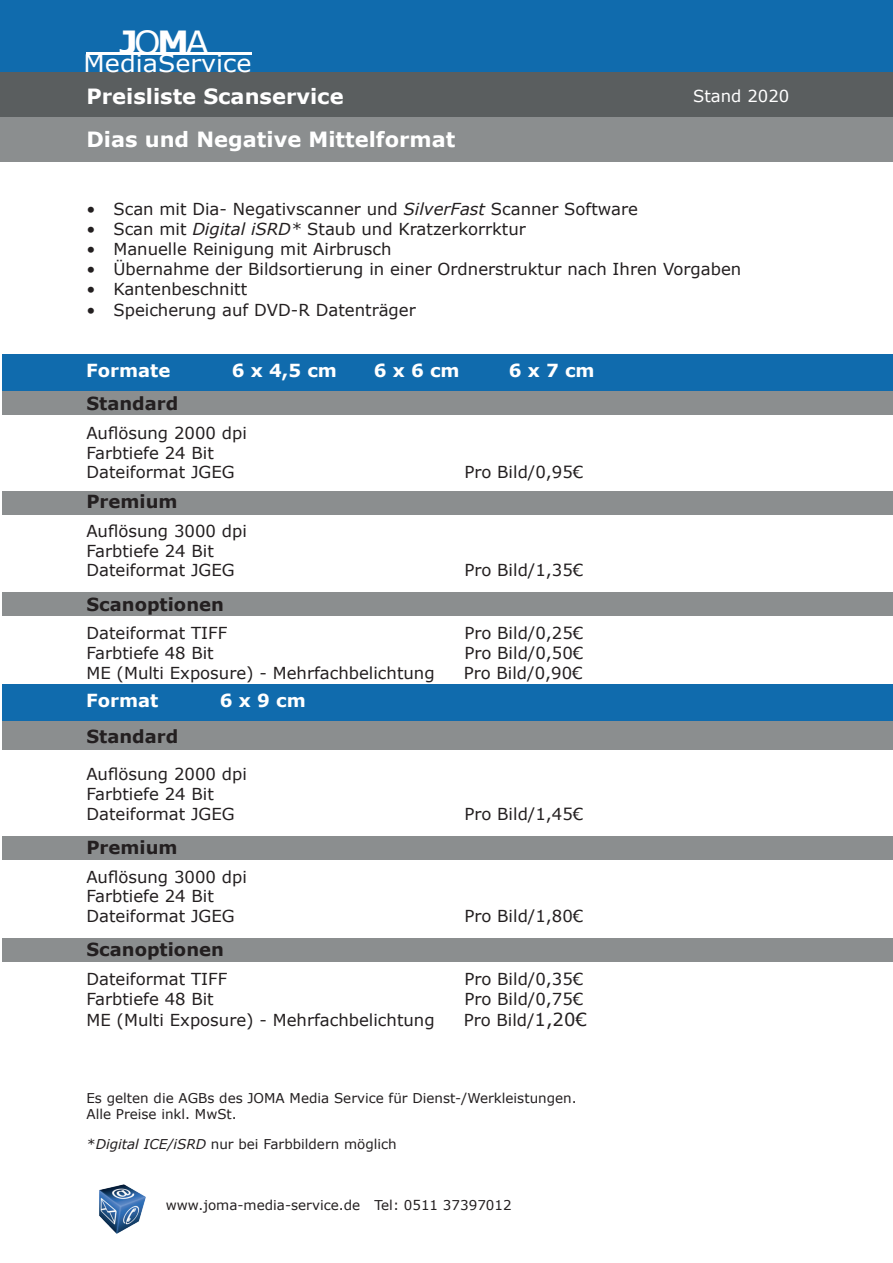
<style>
.page{position:relative;width:893px;height:1263px;background:#fff}
.page>*{position:absolute;margin:0;border:0;box-sizing:border-box;transform-origin:0 0}
.t1{font:700 31.95px "Verdana";color:#fff;scale:1.06 1}
.t2{font:24px "Verdana";color:#fff;scale:1.06 1}
.t3{font:700 21px/42.2px "Verdana";color:#fff}
.t4{font:700 18px "Verdana";color:#231f20}
.t5{font:700 18px "Verdana";color:#fff}
.t6{font:16.5px/19.8px "Verdana";color:#231f20}
.t7{font:16.5px "Verdana";color:#fff}
.t8{font:13.5px/16.2px "Verdana";color:#231f20}
.s1{font-weight:400}
.s2{font-style:italic}
.s3{font-size:18px}
</style>
<div class="page">
<div style="left:2px;top:938px;width:891px;height:24px;background:#8b8e8f"></div>
<div style="left:2px;top:836px;width:891px;height:24px;background:#8b8e8f"></div>
<div style="left:2px;top:720px;width:891px;height:30px;background:#8b8e8f"></div>
<div style="left:2px;top:592px;width:891px;height:24px;background:#8b8e8f"></div>
<div style="left:2px;top:491px;width:891px;height:24px;background:#8b8e8f"></div>
<div style="left:2px;top:391px;width:891px;height:24px;background:#8b8e8f"></div>
<img style="left:99px;top:1184px;width:47px;height:50px">
<div style="left:0;top:0;width:893px;height:72px;background:#106bad"></div>
<div style="left:0;top:72px;width:893px;height:45px;background:#5a5e5f"></div>
<div style="left:0;top:117px;width:893px;height:45px;background:#8b8e8f"></div>
<hr style="left:86px;top:53px;width:166px;height:2px;background:#fff">
<div style="left:2px;top:355px;width:891px;height:36px;background:#106bad"></div>
<div style="left:2px;top:684px;width:891px;height:36px;background:#106bad"></div>
<h1 class="t1" style="left:119px;top:20px;width:86px">J<span class="s1">O</span>M<span class="s1">A</span></h1>
<h2 class="t2" style="left:84px;top:47px;width:160px">Media Service</h2>
<p class="t3" style="left:86px;top:75px;width:370px">Preisliste Scanservice<br>Dias und Negative Mittelformat</p>
<p class="t7" style="left:693px;top:85px;width:98px">Stand 2020</p>
<p class="t6" style="left:86px;top:199px;width:553px">• Scan mit Dia- Negativscanner und <span class="s2">SilverFast</span> Scanner Software</p>
<p class="t6" style="left:86px;top:219px;width:441px">• Scan mit <span class="s2">Digital iSRD*</span> Staub und Kratzerkorrktur</p>
<p class="t6" style="left:86px;top:239px;width:306px">• Manuelle Reinigung mit Airbrusch</p>
<p class="t6" style="left:86px;top:259px;width:656px">• Übernahme der Bildsortierung in einer Ordnerstruktur nach Ihren Vorgaben</p>
<p class="t6" style="left:86px;top:278px;width:162px">• Kantenbeschnitt</p>
<p class="t6" style="left:86px;top:300px;width:331px">• Speicherung auf DVD-R Datenträger</p>
<p class="t5" style="left:86px;top:358px;width:86px">Formate</p>
<p class="t5" style="left:232px;top:358px;width:107px">6 x 4,5 cm</p>
<p class="t5" style="left:374px;top:358px;width:87px">6 x 6 cm</p>
<p class="t5" style="left:509px;top:358px;width:87px">6 x 7 cm</p>
<p class="t4" style="left:86px;top:391px;width:93px">Standard</p>
<p class="t6" style="left:86px;top:423px;width:162px">Auflösung 2000 dpi<br>Farbtiefe 24 Bit<br>Dateiformat JGEG</p>
<p class="t4" style="left:86px;top:489px;width:93px">Premium</p>
<p class="t6" style="left:86px;top:521px;width:162px">Auflösung 3000 dpi<br>Farbtiefe 24 Bit<br>Dateiformat JGEG</p>
<p class="t6" style="left:464px;top:462px;width:120px">Pro Bild/0,95€</p>
<p class="t6" style="left:464px;top:560px;width:120px">Pro Bild/1,35€</p>
<p class="t4" style="left:86px;top:591px;width:139px">Scanoptionen</p>
<p class="t6" style="left:86px;top:623px;width:142px">Dateiformat TIFF</p>
<p class="t6" style="left:464px;top:623px;width:120px">Pro Bild/0,25€</p>
<p class="t6" style="left:86px;top:643px;width:129px">Farbtiefe 48 Bit</p>
<p class="t6" style="left:464px;top:643px;width:120px">Pro Bild/0,50€</p>
<p class="t6" style="left:86px;top:662px;width:350px">ME (Multi Exposure) - Mehrfachbelichtung</p>
<p class="t6" style="left:464px;top:662px;width:120px">Pro Bild/0,90€</p>
<p class="t5" style="left:86px;top:687px;width:74px">Format</p>
<p class="t5" style="left:220px;top:687px;width:87px">6 x 9 cm</p>
<p class="t4" style="left:86px;top:724px;width:93px">Standard</p>
<p class="t6" style="left:86px;top:764px;width:162px">Auflösung 2000 dpi<br>Farbtiefe 24 Bit<br>Dateiformat JGEG</p>
<p class="t4" style="left:86px;top:835px;width:93px">Premium</p>
<p class="t6" style="left:86px;top:866px;width:162px">Auflösung 3000 dpi<br>Farbtiefe 24 Bit<br>Dateiformat JGEG</p>
<p class="t6" style="left:464px;top:804px;width:120px">Pro Bild/1,45€</p>
<p class="t6" style="left:464px;top:906px;width:120px">Pro Bild/1,80€</p>
<p class="t4" style="left:86px;top:937px;width:139px">Scanoptionen</p>
<p class="t6" style="left:86px;top:969px;width:142px">Dateiformat TIFF</p>
<p class="t6" style="left:464px;top:969px;width:120px">Pro Bild/0,35€</p>
<p class="t6" style="left:86px;top:988px;width:129px">Farbtiefe 48 Bit</p>
<p class="t6" style="left:464px;top:988px;width:120px">Pro Bild/0,75€</p>
<p class="t6" style="left:86px;top:1010px;width:350px">ME (Multi Exposure) - Mehrfachbelichtung</p>
<p class="t6" style="left:464px;top:1010px;width:125px">Pro Bild/<span class="s3">1,20€</span></p>
<p class="t8" style="left:86px;top:1089px;width:492px">Es gelten die AGBs des JOMA Media Service für Dienst-/Werkleistungen.<br>Alle Preise inkl. MwSt.</p>
<p class="t8" style="left:87px;top:1135px;width:311px">*<span class="s2">Digital ICE/iSRD</span> nur bei Farbbildern möglich</p>
<p class="t8" style="left:166px;top:1197px;width:347px">www.joma-media-service.de Tel: 0511 37397012</p>
</div>
